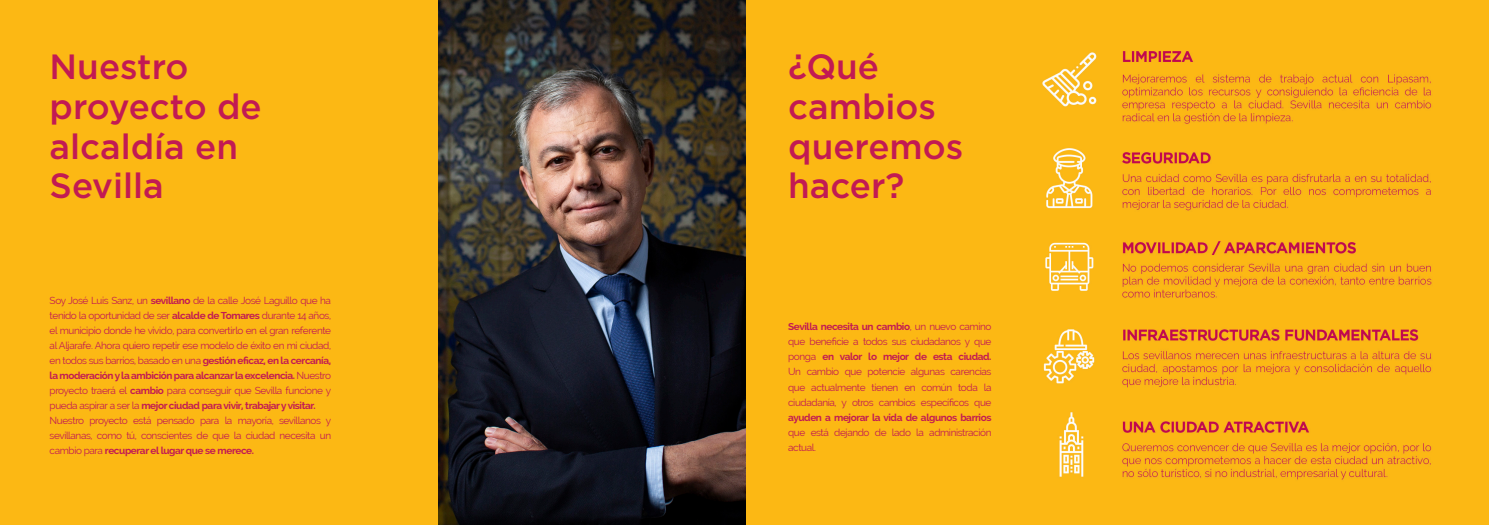
<style>
.page{position:relative;width:1489px;height:525px;background:#fff}
.page>*{position:absolute;margin:0;border:0;box-sizing:border-box;transform-origin:0 0}
.t1{font:500 35px/39.5px "Gotham";color:#c21a53}
.t2{font:10px/15px "Raleway";letter-spacing:-.04em;color:#c21a53}
.t3{font:700 10px "Raleway";letter-spacing:-.04em;color:#c21a53}
.s1{font-weight:700}
</style>
<div class="page">
<div style="left:755px;top:0;width:282px;height:524px;background:#fcb814"></div>
<div style="left:0;top:0;width:755px;height:524px;background:#fcb814"></div>
<img style="left:1037px;top:0;width:451px;height:524px">
<img style="left:438px;top:0;width:307px;height:524px">
<h1 class="t1" style="left:50px;top:47px;width:214px">Nuestro proyecto de alcaldía en<br>Sevilla</h1>
<h1 class="t1" style="left:788px;top:47px;width:176px">¿Qué cambios queremos hacer?</h1>
<p class="t2" style="left:50px;top:292px;width:283px">Soy José Luis Sanz, un <span class="s1">sevillano</span> de la calle José Laguillo que ha tenido la oportunidad de ser <span class="s1">alcalde de Tomares</span> durante 14 años, el municipio donde he vivido, para convertirlo en el gran referente al Aljarafe. Ahora quiero repetir ese modelo de éxito en mi ciudad, en todos sus barrios, basado en una <span class="s1">gestión eficaz, en la cercanía, la moderación y la ambición para alcanzar la excelencia.</span> Nuestro proyecto traerá el <span class="s1">cambio</span> para conseguir que Sevilla funcione y pueda aspirar a ser la <span class="s1">mejor ciudad para vivir, trabajar y visitar.<br></span>Nuestro proyecto está pensado para la mayoría, sevillanos y sevillanas, como tú, conscientes de que la ciudad necesita un cambio para <span class="s1">recuperar el lugar que se merece.</span></p>
<p class="t2" style="left:788px;top:319px;width:205px;text-align:justify"><span class="s1">Sevilla necesita un cambio</span>, un nuevo camino que beneficie a todos sus ciudadanos y que ponga <span class="s1">en valor lo mejor de esta ciudad.<br></span>Un cambio que potencie algunas carencias que actualmente tienen en común toda la ciudadanía, y otros cambios específicos que</p>
<p class="t3" style="left:788px;top:411px;width:205px">ayuden a mejorar la vida de algunos barrios</p>
<p class="t2" style="left:788px;top:424px;width:205px">que está dejando de lado la administración actual.</p>
</div>
